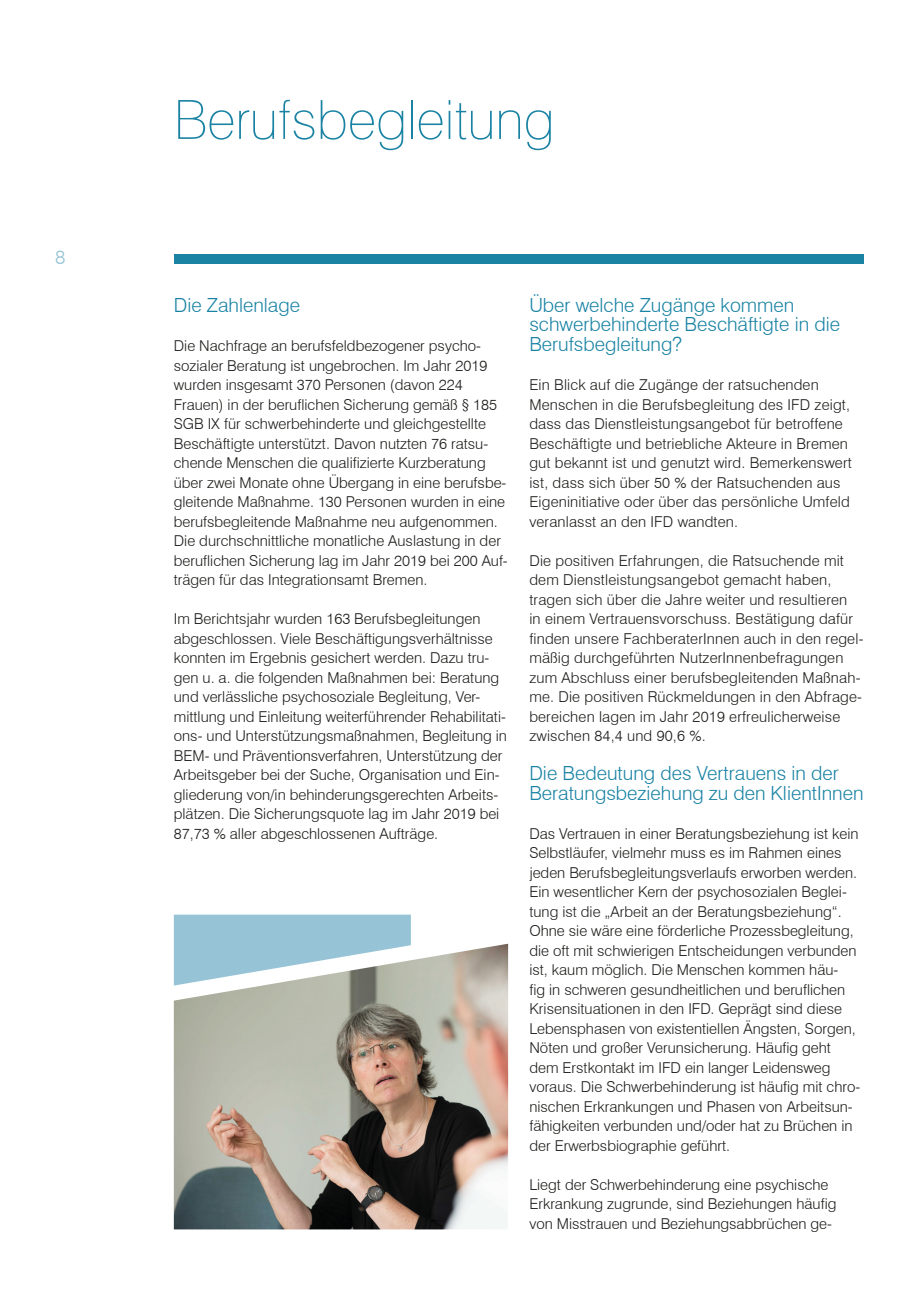
<style>
.page{position:relative;width:919px;height:1289px;background:#fff}
.page>*{position:absolute;margin:0;border:0;box-sizing:border-box;transform-origin:0 0}
.Ü{font:100 54px "Swiss 721 BT";color:#1a83a4}
.ZÜ{font:19.5px/19.5px "BBGK";color:#1a83a4}
.t1{font:19.5px "BBGK";color:#96c4d6}
.Fließ{font:15px/19.5px "BBGK";color:#1d1d1b}
</style>
<div class="page">
<div style="left:174px;top:254px;width:689px;height:10px;background:#1a83a4"></div>
<img style="left:174px;top:943px;width:334px;height:286px">
<svg style="left:174px;top:914px;width:237px;height:71px"></svg>
<h2 class="t1" style="left:55px;top:245px;width:12px">8</h2>
<p class="Ü" style="left:174px;top:87px;width:382px">Berufsbegleitung</p>
<p class="ZÜ" style="left:174px;top:295px;width:128px">Die Zahlenlage</p>
<p class="Fließ" style="left:174px;top:336px;width:335px">Die Nachfrage an berufsfeldbezogener psycho&shy;sozialer Beratung ist ungebrochen. Im Jahr 2019 wurden insgesamt 370 Personen (davon 224<br>Frauen) in der beruflichen Sicherung gemäß § 185<br>SGB IX für schwerbehinderte und gleichgestellte Beschäftigte unterstützt. Davon nutzten 76 ratsu&shy;chende Menschen die qualifizierte Kurzberatung über zwei Monate ohne Übergang in eine berufsbe&shy;gleitende Maßnahme. 130 Personen wurden in eine berufsbegleitende Maßnahme neu aufgenommen.<br>Die durchschnittliche monatliche Auslastung in der beruflichen Sicherung lag im Jahr 2019 bei 200 Auf&shy;trägen für das Integrationsamt Bremen.</p>
<p class="Fließ" style="left:174px;top:609px;width:334px">Im Berichtsjahr wurden 163 Berufsbegleitungen abgeschlossen. Viele Beschäftigungsverhältnisse konnten im Ergebnis gesichert werden. Dazu tru&shy;gen u. a. die folgenden Maßnahmen bei: Beratung und verlässliche psychosoziale Begleitung, Ver&shy;mittlung und Einleitung weiterführender Rehabilitati&shy;ons- und Unterstützungsmaßnahmen, Begleitung in BEM- und Präventionsverfahren, Unterstützung der Arbeitsgeber bei der Suche, Organisation und Ein&shy;gliederung von/in behinderungsgerechten Arbeits&shy;plätzen. Die Sicherungsquote lag im Jahr 2019 bei 87,73 % aller abgeschlossenen Aufträge.</p>
<p class="ZÜ" style="left:529px;top:295px;width:312px">Über welche Zugänge kommen schwerbehinderte Beschäftigte in die<br>Berufsbegleitung?</p>
<p class="Fließ" style="left:529px;top:375px;width:324px">Ein Blick auf die Zugänge der ratsuchenden Menschen in die Berufsbegleitung des IFD zeigt, dass das Dienstleistungsangebot für betroffene Beschäftigte und betriebliche Akteure in Bremen gut bekannt ist und genutzt wird. Bemerkenswert ist, dass sich über 50 % der Ratsuchenden aus Eigeninitiative oder über das persönliche Umfeld veranlasst an den IFD wandten.</p>
<p class="Fließ" style="left:529px;top:550px;width:335px">Die positiven Erfahrungen, die Ratsuchende mit dem Dienstleistungsangebot gemacht haben, tragen sich über die Jahre weiter und resultieren<br>in einem Vertrauensvorschuss. Bestätigung dafür finden unsere FachberaterInnen auch in den regel&shy;mäßig durchgeführten NutzerInnenbefragungen zum Abschluss einer berufsbegleitenden Maßnah&shy;me. Die positiven Rückmeldungen in den Abfrage&shy;bereichen lagen im Jahr 2019 erfreulicherweise zwischen 84,4 und 90,6 %.</p>
<p class="ZÜ" style="left:529px;top:763px;width:336px">Die Bedeutung des Vertrauens in der<br>Beratungsbeziehung zu den KlientInnen</p>
<p class="Fließ" style="left:529px;top:823px;width:332px">Das Vertrauen in einer Beratungsbeziehung ist kein Selbstläufer, vielmehr muss es im Rahmen eines jeden Berufsbegleitungsverlaufs erworben werden.<br>Ein wesentlicher Kern der psychosozialen Beglei&shy;tung ist die „Arbeit an der Beratungsbeziehung“.<br>Ohne sie wäre eine förderliche Prozessbegleitung, die oft mit schwierigen Entscheidungen verbunden ist, kaum möglich. Die Menschen kommen häu-<br>fig in schweren gesundheitlichen und beruflichen Krisensituationen in den IFD. Geprägt sind diese Lebensphasen von existentiellen Ängsten, Sorgen, Nöten und großer Verunsicherung. Häufig geht dem Erstkontakt im IFD ein langer Leidensweg voraus. Die Schwerbehinderung ist häufig mit chro&shy;nischen Erkrankungen und Phasen von Arbeitsun&shy;fähigkeiten verbunden und/oder hat zu Brüchen in der Erwerbsbiographie geführt.</p>
<p class="Fließ" style="left:529px;top:1174px;width:308px">Liegt der Schwerbehinderung eine psychische<br>Erkrankung zugrunde, sind Beziehungen häufig von Misstrauen und Beziehungsabbrüchen ge-</p>
</div>
